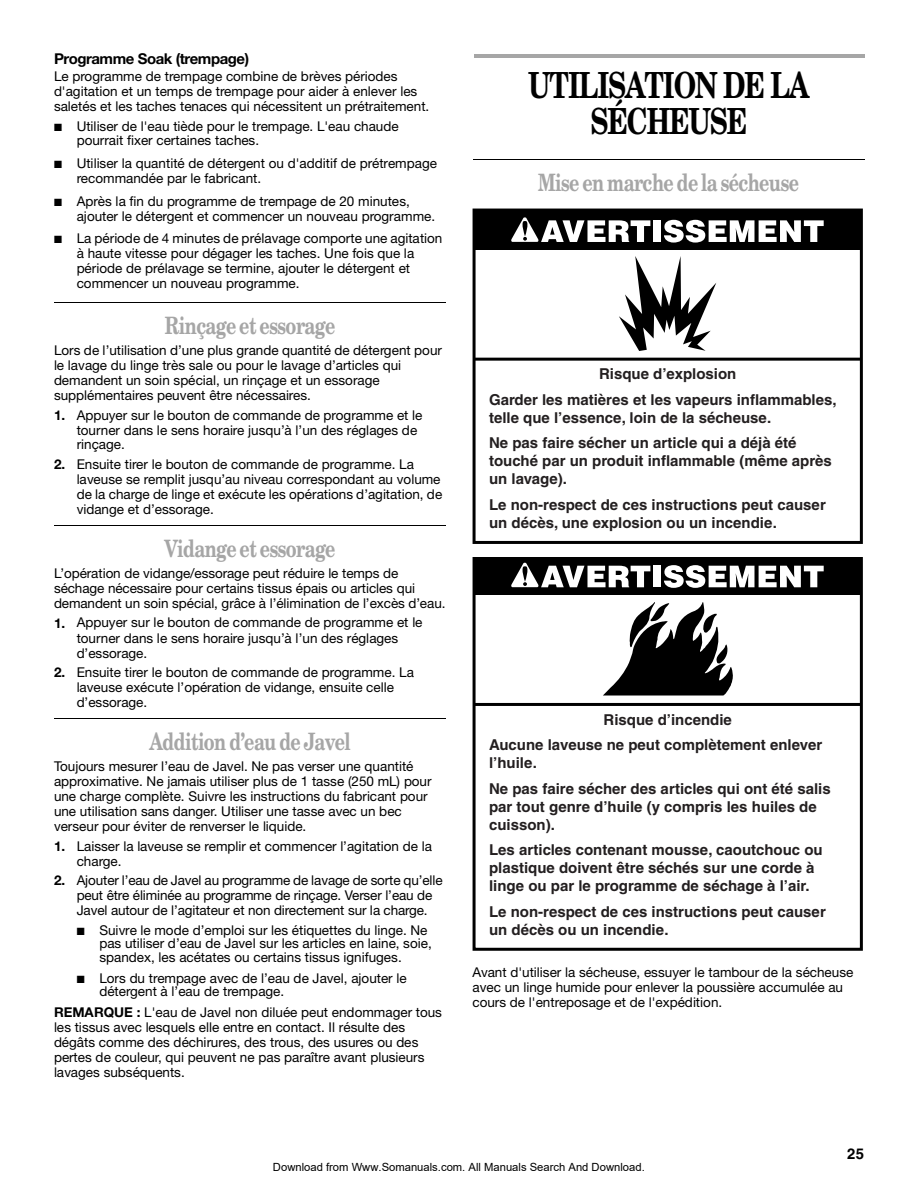
<style>
.page{position:relative;width:918px;height:1188px;background:#fff}
.page>*{position:absolute;margin:0;border:0;box-sizing:border-box;transform-origin:0 0}
.t1{font:700 36px/36px "New Century Schlbk";letter-spacing:-.045em;color:#000;text-align:center;scale:.75 1}
.t2{font:700 24px "New Century Schlbk";letter-spacing:-.035em;color:#a6a6a6;scale:.74 1}
.t3{font:700 15px/18px "Helvetica";color:#231f20}
.t4{font:700 15px "Helvetica Neue";letter-spacing:-.03em;color:#000}
.t5{font:700 15px "Helvetica";color:#000}
.t6{font:13.5px/15px "Helvetica Neue";letter-spacing:-.005em;color:#000}
.t7{font:11.25px "Arial";color:#000}
.s1{font-weight:700}
</style>
<div class="page">
<hr style="left:55px;top:302px;width:391px;height:1px;background:#000">
<hr style="left:55px;top:525px;width:391px;height:1px;background:#000">
<hr style="left:55px;top:718px;width:391px;height:1px;background:#000">
<hr style="left:476px;top:55px;width:388px;height:3px;background:#a6a6a6">
<hr style="left:474px;top:159px;width:390px;height:1px;background:#000">
<hr style="left:474px;top:358px;width:387px;height:3px;background:#000">
<div style="left:474px;top:210px;width:387px;height:39px;background:#000"></div>
<svg style="left:511px;top:217px;width:139px;height:25px"></svg>
<div style="left:654px;top:220px;width:7px;height:22px;background:#fff"></div>
<svg style="left:664px;top:220px;width:160px;height:23px"></svg>
<div style="left:473px;top:209px;width:390px;height:335px;border:3px solid #000"></div>
<svg style="left:619px;top:256px;width:97px;height:95px"></svg>
<svg style="left:473px;top:557px;width:390px;height:394px"></svg>
<svg style="left:603px;top:602px;width:130px;height:94px"></svg>
<p class="t4" style="left:54px;top:53px;width:197px">Programme Soak (trempage)</p>
<p class="t6" style="left:54px;top:70px;width:377px">Le programme de trempage combine de brèves périodes d'agitation et un temps de trempage pour aider à enlever les saletés et les taches tenaces qui nécessitent un prétraitement.</p>
<p class="t6" style="left:77px;top:120px;width:324px;text-indent:-23px">■ Utiliser de l'eau tiède pour le trempage. L'eau chaude pourrait fixer certaines taches.</p>
<p class="t6" style="left:77px;top:157px;width:362px;text-indent:-23px">■ Utiliser la quantité de détergent ou d'additif de prétrempage recommandée par le fabricant.</p>
<p class="t6" style="left:77px;top:195px;width:360px;text-indent:-23px">■ Après la fin du programme de trempage de 20 minutes, ajouter le détergent et commencer un nouveau programme.</p>
<p class="t6" style="left:77px;top:232px;width:367px;text-indent:-23px">■ La période de 4 minutes de prélavage comporte une agitation à haute vitesse pour dégager les taches. Une fois que la période de prélavage se termine, ajouter le détergent et commencer un nouveau programme.</p>
<h2 class="t2" style="left:165px;top:316px;width:232px">Rinçage et essorage</h2>
<p class="t6" style="left:54px;top:344px;width:389px">Lors de l’utilisation d’une plus grande quantité de détergent pour le lavage du linge très sale ou pour le lavage d’articles qui demandent un soin spécial, un rinçage et un essorage supplémentaires peuvent être nécessaires.</p>
<p class="t6" style="left:77px;top:409px;width:347px;text-indent:-23px"><span class="s1">1.</span> Appuyer sur le bouton de commande de programme et le tourner dans le sens horaire jusqu’à l’un des réglages de rinçage.</p>
<p class="t6" style="left:77px;top:458px;width:367px;text-indent:-23px"><span class="s1">2.</span> Ensuite tirer le bouton de commande de programme. La laveuse se remplit jusqu’au niveau correspondant au volume de la charge de linge et exécute les opérations d’agitation, de vidange et d’essorage.</p>
<h2 class="t2" style="left:165px;top:539px;width:233px">Vidange et essorage</h2>
<p class="t6" style="left:54px;top:567px;width:393px">L’opération de vidange/essorage peut réduire le temps de séchage nécessaire pour certains tissus épais ou articles qui demandent un soin spécial, grâce à l’élimination de l’excès d’eau.</p>
<p class="t6" style="left:77px;top:617px;width:347px;text-indent:-23px"><span class="s1">1.</span> Appuyer sur le bouton de commande de programme et le tourner dans le sens horaire jusqu’à l’un des réglages d’essorage.</p>
<p class="t6" style="left:77px;top:666px;width:339px;text-indent:-23px"><span class="s1">2.</span> Ensuite tirer le bouton de commande de programme. La laveuse exécute l’opération de vidange, ensuite celle d’essorage.</p>
<h2 class="t2" style="left:150px;top:732px;width:273px">Addition d’eau de Javel</h2>
<p class="t6" style="left:54px;top:760px;width:379px">Toujours mesurer l’eau de Javel. Ne pas verser une quantité approximative. Ne jamais utiliser plus de 1 tasse (250 mL) pour une charge complète. Suivre les instructions du fabricant pour une utilisation sans danger. Utiliser une tasse avec un bec verseur pour éviter de renverser le liquide.</p>
<p class="t6" style="left:77px;top:840px;width:357px;text-indent:-23px"><span class="s1">1.</span> Laisser la laveuse se remplir et commencer l’agitation de la charge.</p>
<p class="t6" style="left:77px;top:874px;width:367px;text-indent:-23px"><span class="s1">2.</span> Ajouter l’eau de Javel au programme de lavage de sorte qu’elle peut être éliminée au programme de rinçage. Verser l’eau de<br>Javel autour de l’agitateur et non directement sur la charge.</p>
<p class="t6" style="left:99px;top:924px;width:334px;line-height:13.5px;text-indent:-23px">■ Suivre le mode d’emploi sur les étiquettes du linge. Ne pas utiliser d’eau de Javel sur les articles en laine, soie, spandex, les acétates ou certains tissus ignifuges.</p>
<p class="t6" style="left:99px;top:972px;width:309px;line-height:13.5px;text-indent:-23px">■ Lors du trempage avec de l’eau de Javel, ajouter le détergent à l’eau de trempage.</p>
<p class="t6" style="left:54px;top:1006px;width:390px"><span class="s1">REMARQUE :</span> L'eau de Javel non diluée peut endommager tous les tissus avec lesquels elle entre en contact. Il résulte des dégâts comme des déchirures, des trous, des usures ou des pertes de couleur, qui peuvent ne pas paraître avant plusieurs lavages subséquents.</p>
<h1 class="t1" style="left:528px;top:71px;width:376px">UTILISATION DE LA<br>SÉCHEUSE</h1>
<h2 class="t2" style="left:538px;top:173px;width:354px">Mise en marche de la sécheuse</h2>
<p class="t3" style="left:489px;top:363px;width:349px;line-height:25.5px;text-indent:110px">Risque d’explosion<br>Garder les matières et les vapeurs inflammables,</p>
<p class="t3" style="left:489px;top:406px;width:309px;line-height:25.5px">telle que l’essence, loin de la sécheuse.<br>Ne pas faire sécher un article qui a déjà été</p>
<p class="t3" style="left:489px;top:454px;width:344px">touché par un produit inflammable (même après un lavage).</p>
<p class="t3" style="left:489px;top:497px;width:338px">Le non-respect de ces instructions peut causer un décès, une explosion ou un incendie.</p>
<p class="t3" style="left:489px;top:708px;width:335px;line-height:25.5px;text-indent:115px">Risque d’incendie<br>Aucune laveuse ne peut complètement enlever</p>
<p class="t3" style="left:489px;top:752px;width:343px;line-height:25.5px">l’huile.<br>Ne pas faire sécher des articles qui ont été salis</p>
<p class="t3" style="left:489px;top:799px;width:329px">par tout genre d’huile (y compris les huiles de cuisson).</p>
<p class="t3" style="left:489px;top:842px;width:335px">Les articles contenant mousse, caoutchouc ou plastique doivent être séchés sur une corde à linge ou par le programme de séchage à l’air.</p>
<p class="t3" style="left:489px;top:904px;width:338px">Le non-respect de ces instructions peut causer un décès ou un incendie.</p>
<p class="t6" style="left:473px;top:966px;width:382px">Avant d'utiliser la sécheuse, essuyer le tambour de la sécheuse avec un linge humide pour enlever la poussière accumulée au cours de l'entreposage et de l'expédition.</p>
<p class="t5" style="left:847px;top:1148px;width:18px">25</p>
<p class="t7" style="left:273px;top:1160px;width:373px">Download from Www.Somanuals.com. All Manuals Search And Download.</p>
</div>
